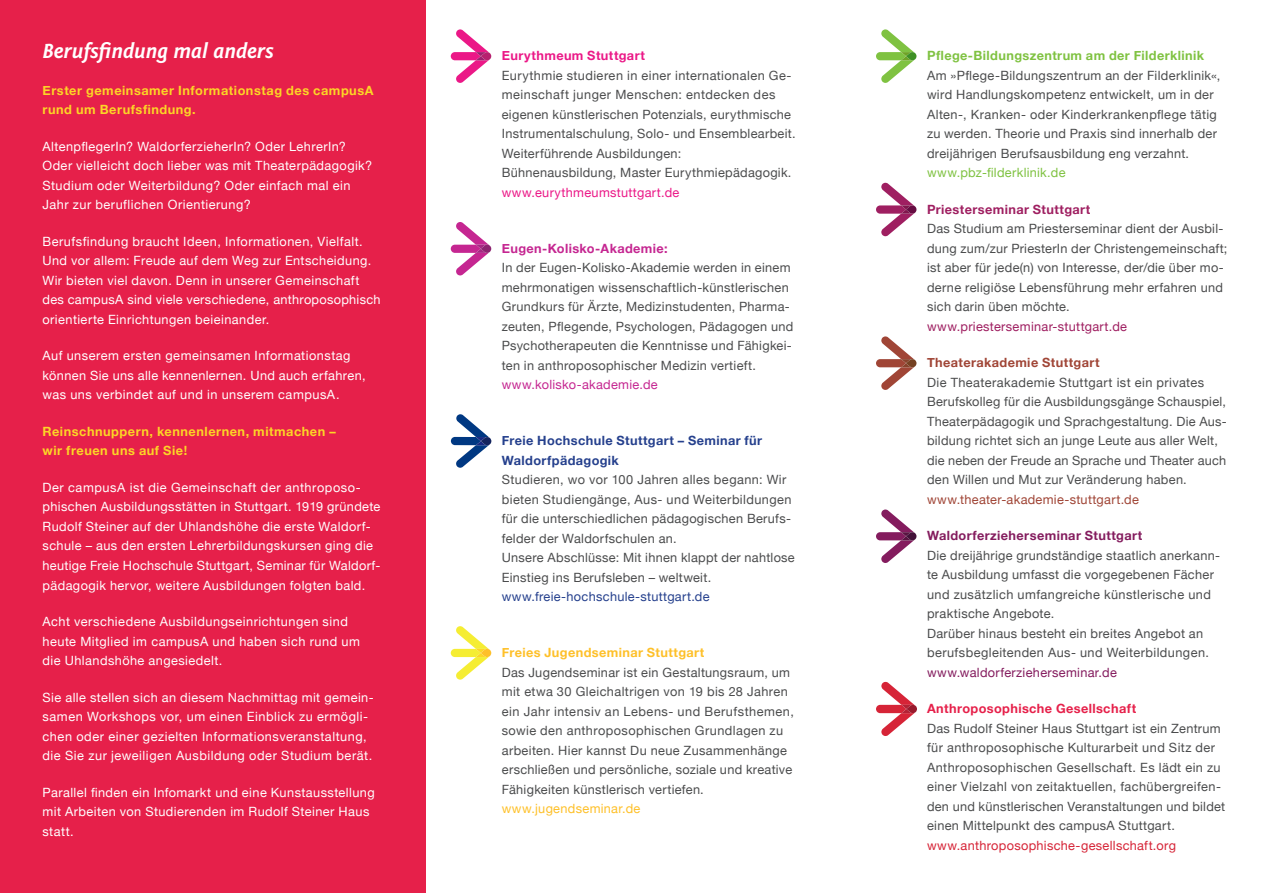
<style>
.page{position:relative;width:1263px;height:893px;background:#fff}
.page>*{position:absolute;margin:0;border:0;box-sizing:border-box;transform-origin:0 0}
.Titel{font:italic 700 21px "Fontin Sans";color:#fff}
.Grund{font:12.75px/19.5px "Helvetica Neue";letter-spacing:.025em;color:#4b4c4d}
.Grund-2{font:12.75px/19.5px "Helvetica Neue";letter-spacing:.035em;color:#fff}
.Grund-3{font:700 12.75px/19.5px "Helvetica Neue";letter-spacing:.04em;color:#fcd626}
.s1{font-weight:700;color:#eb1887}
.s2{color:#eb1887}
.s3{font-weight:700;color:#c52691}
.s4{color:#c52691}
.s5{font-weight:700;color:#25408d}
.s6{color:#25408d}
.s7{font-weight:700;color:#fec029}
.s8{color:#fec029}
.s9{font-weight:700;color:#7fc241}
.s10{color:#7fc241}
.s11{font-weight:700;color:#9f1f61}
.s12{color:#9f1f61}
.s13{font-weight:700;color:#a04536}
.s14{color:#a04536}
.s15{font-weight:700;color:#841c5e}
.s16{color:#841c5e}
.s17{font-weight:700;color:#e6204a}
.s18{color:#d62437}
</style>
<div class="page">
<div style="left:0;top:0;width:425px;height:893px;background:#e6204a"></div>
<svg style="left:451px;top:29px;width:40px;height:54px"></svg>
<svg style="left:451px;top:222px;width:40px;height:54px"></svg>
<svg style="left:451px;top:414px;width:40px;height:54px"></svg>
<svg style="left:451px;top:626px;width:40px;height:54px"></svg>
<svg style="left:876px;top:29px;width:40px;height:54px"></svg>
<svg style="left:876px;top:182px;width:40px;height:55px"></svg>
<svg style="left:876px;top:336px;width:40px;height:54px"></svg>
<svg style="left:876px;top:509px;width:40px;height:54px"></svg>
<svg style="left:876px;top:681px;width:41px;height:55px"></svg>
<p class="Titel" style="left:43px;top:40px;width:233px">Berufsfindung mal anders</p>
<p class="Grund-3" style="left:43px;top:80px;width:332px">Erster gemeinsamer Informationstag des campusA rund um Berufsfindung.</p>
<p class="Grund-2" style="left:43px;top:136px;width:331px">AltenpflegerIn? WaldorferzieherIn? Oder LehrerIn?<br>Oder vielleicht doch lieber was mit Theaterpädagogik?<br>Studium oder Weiterbildung? Oder einfach mal ein Jahr zur beruflichen Orientierung?</p>
<p class="Grund-2" style="left:43px;top:231px;width:340px">Berufsfindung braucht Ideen, Informationen, Vielfalt.<br>Und vor allem: Freude auf dem Weg zur Entscheidung.<br>Wir bieten viel davon. Denn in unserer Gemeinschaft des campusA sind viele verschiedene, anthroposophisch orientierte Einrichtungen beieinander.</p>
<p class="Grund-2" style="left:43px;top:346px;width:325px">Auf unserem ersten gemeinsamen Informationstag können Sie uns alle kennenlernen. Und auch erfahren, was uns verbindet auf und in unserem campusA.</p>
<p class="Grund-3" style="left:43px;top:421px;width:295px">Reinschnuppern, kennenlernen, mitmachen – wir freuen uns auf Sie!</p>
<p class="Grund-2" style="left:43px;top:477px;width:339px">Der campusA ist die Gemeinschaft der anthroposo&shy;phischen Ausbildungsstätten in Stuttgart. 1919 gründete Rudolf Steiner auf der Uhlandshöhe die erste Waldorf&shy;schule – aus den ersten Lehrerbildungskursen ging die heutige Freie Hochschule Stuttgart, Seminar für Waldorf&shy;pädagogik hervor, weitere Ausbildungen folgten bald.</p>
<p class="Grund-2" style="left:43px;top:611px;width:319px">Acht verschiedene Ausbildungseinrichtungen sind heute Mitglied im campusA und haben sich rund um die Uhlandshöhe angesiedelt.</p>
<p class="Grund-2" style="left:43px;top:687px;width:333px">Sie alle stellen sich an diesem Nachmittag mit gemein&shy;samen Workshops vor, um einen Einblick zu ermögli&shy;chen oder einer gezielten Informationsveranstaltung, die Sie zur jeweiligen Ausbildung oder Studium berät.</p>
<p class="Grund-2" style="left:43px;top:782px;width:334px">Parallel finden ein Infomarkt und eine Kunstausstellung mit Arbeiten von Studierenden im Rudolf Steiner Haus statt.</p>
<p class="Grund" style="left:502px;top:46px;width:295px"><span class="s1">Eurythmeum Stuttgart<br></span>Eurythmie studieren in einer internationalen Ge&shy;meinschaft junger Menschen: entdecken des eigenen künstlerischen Potenzials, eurythmische Instrumentalschulung, Solo- und Ensemblearbeit.<br>Weiterführende Ausbildungen:<br>Bühnenausbildung, Master Eurythmiepädagogik. <span class="s2">www.eurythmeumstuttgart.de</span></p>
<p class="Grund" style="left:502px;top:238px;width:293px"><span class="s3">Eugen-Kolisko-Akademie:<br></span>In der Eugen-Kolisko-Akademie werden in einem mehrmonatigen wissenschaftlich-künstlerischen Grundkurs für Ärzte, Medizinstudenten, Pharma&shy;zeuten, Pflegende, Psychologen, Pädagogen und Psychotherapeuten die Kenntnisse und Fähigkei&shy;ten in anthroposophischer Medizin vertieft. <span class="s4">www.kolisko-akademie.de</span></p>
<p class="Grund" style="left:502px;top:431px;width:294px"><span class="s5">Freie Hochschule Stuttgart – Seminar für Waldorfpädagogik<br></span>Studieren, wo vor 100 Jahren alles begann: Wir bieten Studiengänge, Aus- und Weiterbildungen für die unterschiedlichen pädagogischen Berufs&shy;felder der Waldorfschulen an.<br>Unsere Abschlüsse: Mit ihnen klappt der nahtlose Einstieg ins Berufsleben – weltweit. <span class="s6">www.freie-hochschule-stuttgart.de</span></p>
<p class="Grund" style="left:502px;top:643px;width:294px"><span class="s7">Freies Jugendseminar Stuttgart<br></span>Das Jugendseminar ist ein Gestaltungsraum, um mit etwa 30 Gleichaltrigen von 19 bis 28 Jahren ein Jahr intensiv an Lebens- und Berufsthemen, sowie den anthroposophischen Grundlagen zu arbeiten. Hier kannst Du neue Zusammenhänge erschließen und persönliche, soziale und kreative Fähigkeiten künstlerisch vertiefen. <span class="s8">www.jugendseminar.de</span></p>
<p class="Grund" style="left:927px;top:46px;width:295px"><span class="s9">Pflege-Bildungszentrum am der Filderklinik </span>Am »Pflege-Bildungszentrum an der Filderklinik«, wird Handlungskompetenz entwickelt, um in der Alten-, Kranken- oder Kinderkrankenpflege tätig zu werden. Theorie und Praxis sind innerhalb der dreijährigen Berufsausbildung eng verzahnt. <span class="s10">www.pbz-filderklinik.de</span></p>
<p class="Grund" style="left:927px;top:199px;width:302px"><span class="s11">Priesterseminar Stuttgart<br></span>Das Studium am Priesterseminar dient der Ausbil&shy;dung zum/zur PriesterIn der Christengemeinschaft; ist aber für jede(n) von Interesse, der/die über mo&shy;derne religiöse Lebensführung mehr erfahren und sich darin üben möchte. <span class="s12">www.priesterseminar-stuttgart.de</span></p>
<p class="Grund" style="left:927px;top:353px;width:301px"><span class="s13">Theaterakademie Stuttgart<br></span>Die Theaterakademie Stuttgart ist ein privates Berufskolleg für die Ausbildungsgänge Schauspiel, Theaterpädagogik und Sprachgestaltung. Die Aus&shy;bildung richtet sich an junge Leute aus aller Welt, die neben der Freude an Sprache und Theater auch den Willen und Mut zur Veränderung haben. <span class="s14">www.theater-akademie-stuttgart.de</span></p>
<p class="Grund" style="left:927px;top:526px;width:295px"><span class="s15">Waldorferzieherseminar Stuttgart<br></span>Die dreijährige grundständige staatlich anerkann&shy;te Ausbildung umfasst die vorgegebenen Fächer und zusätzlich umfangreiche künstlerische und praktische Angebote.<br>Darüber hinaus besteht ein breites Angebot an berufsbegleitenden Aus- und Weiterbildungen. <span class="s16">www.waldorferzieherseminar.de</span></p>
<p class="Grund" style="left:927px;top:699px;width:300px"><span class="s17">Anthroposophische Gesellschaft<br></span>Das Rudolf Steiner Haus Stuttgart ist ein Zentrum für anthroposophische Kulturarbeit und Sitz der Anthroposophischen Gesellschaft. Es lädt ein zu einer Vielzahl von zeitaktuellen, fachübergreifen&shy;den und künstlerischen Veranstaltungen und bildet einen Mittelpunkt des campusA Stuttgart. <span class="s18">www.anthroposophische-gesellschaft.org</span></p>
</div>
